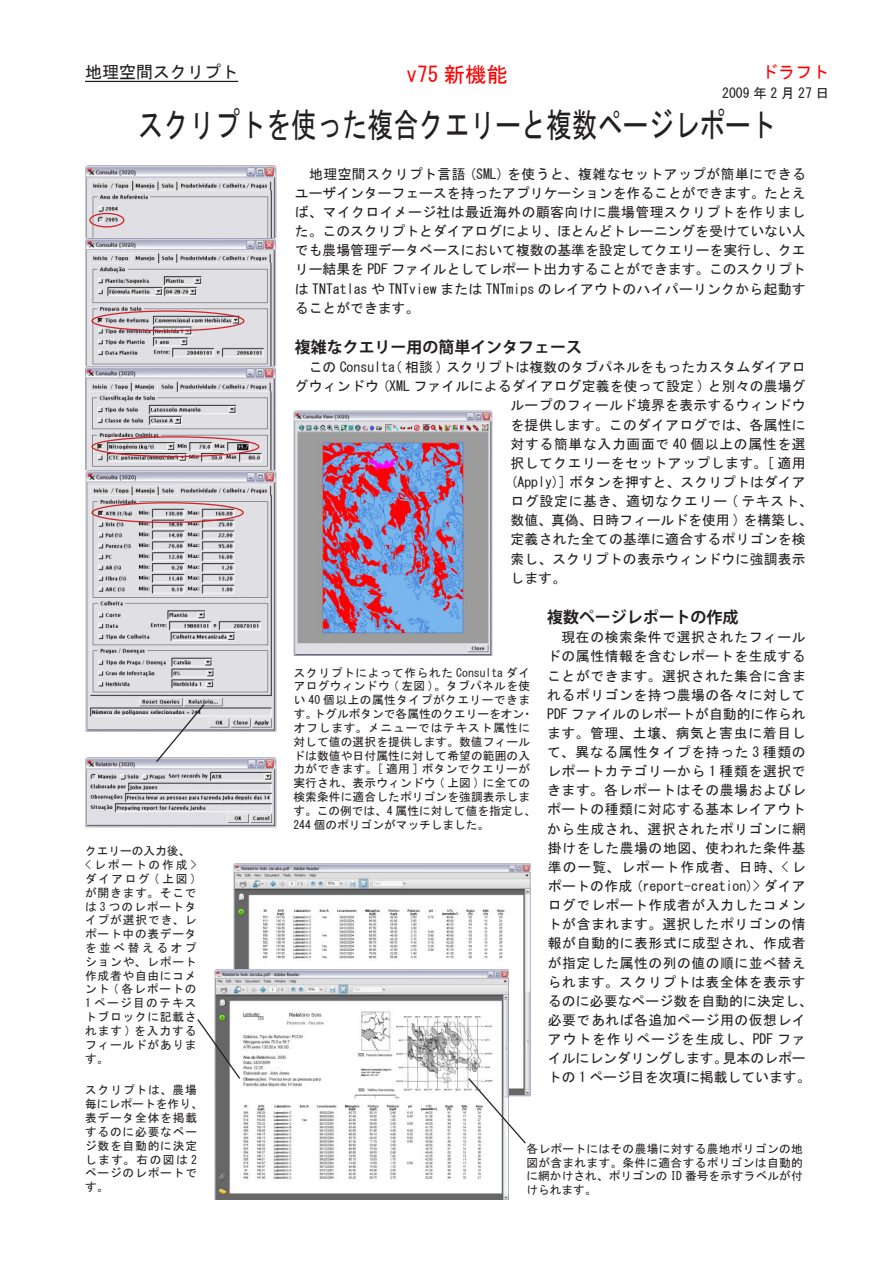
<style>
.page{position:relative;width:893px;height:1263px;background:#fff}
.page>*{position:absolute;margin:0;border:0;box-sizing:border-box;transform-origin:0 0}
.タイトル{font:34.05px "MS Gothic";color:#231f20;scale:.75 1}
.タイトル上の赤見出し{font:21.3px "MS Gothic";color:#f00}
.分類_下線{font:16.95px "MS Gothic";color:#231f20}
.肩_ドラフト{font:16.95px "MS Gothic";color:#f00}
.本文見出し{font:700 15.9px "Koz Go Pro";color:#231f20}
.本文{font:13.8px/19.2px "MS Gothic";letter-spacing:.035em;color:#231f20;text-align:justify}
.本文-2{font:13.8px/19.2px "MS Gothic";color:#231f20}
.本文-3{font:13.8px "MS Gothic";letter-spacing:.015em;color:#231f20}
.本文-4{font:13.8px "MS Gothic";letter-spacing:.005em;color:#231f20}
.本文-5{font:13.8px "MS Gothic";letter-spacing:.01em;color:#231f20}
.本文-6{font:13.8px "MS Gothic";letter-spacing:.07em;color:#231f20}
.本文-7{font:13.8px "MS Gothic";letter-spacing:.075em;color:#231f20}
.右上日付{font:13.8px "MS Gothic";color:#231f20}
.画面の説明_1{font:11.7px/13.8px "MS Gothic";letter-spacing:.03em;color:#231f20;text-align:justify}
.画面の説明_1-2{font:11.7px/13.8px "MS Gothic";letter-spacing:.07em;color:#231f20}
.画面の説明_1-3{font:11.7px "MS Gothic";color:#231f20}
</style>
<div class="page">
<hr style="left:85px;top:81px;width:153px;height:1px;background:#231f20">
<img style="left:293px;top:410px;width:200px;height:245px">
<img style="left:85px;top:166px;width:191px;height:200px">
<img style="left:85px;top:757px;width:192px;height:70px">
<img style="left:234px;top:863px;width:296px;height:233px">
<img style="left:214px;top:969px;width:295px;height:231px">
<img style="left:86px;top:238px;width:190px;height:129px">
<img style="left:85px;top:367px;width:191px;height:103px">
<img style="left:85px;top:470px;width:192px;height:262px">
<svg style="left:155px;top:703px;width:51px;height:60px"></svg>
<div style="left:89px;top:213px;width:35px;height:14px;border:1px solid #d1232a;border-radius:50%"></div>
<div style="left:91px;top:310px;width:153px;height:21px;border:1px solid #d1232a;border-radius:50%"></div>
<div style="left:91px;top:436px;width:168px;height:21px;border:1px solid #d1232a;border-radius:50%"></div>
<div style="left:91px;top:502px;width:153px;height:21px;border:1px solid #d1232a;border-radius:50%"></div>
<svg style="left:467px;top:1076px;width:60px;height:69px"></svg>
<svg style="left:197px;top:1018px;width:44px;height:62px"></svg>
<p class="分類_下線" style="left:85px;top:64px;width:155px">地理空間スクリプト</p>
<p class="タイトル" style="left:138px;top:107px;width:852px">スクリプトを使った複合クエリーと複数ページレポート</p>
<p class="肩_ドラフト" style="left:761px;top:64px;width:70px">ドラフト</p>
<p class="タイトル上の赤見出し" style="left:407px;top:64px;width:102px">v75 新機能</p>
<p class="右上日付" style="left:722px;top:86px;width:109px">2009 年 2 月 27 日</p>
<p class="画面の説明_1-3" style="left:85px;top:845px;width:107px">クエリーの入力後、</p>
<p class="画面の説明_1" style="left:85px;top:858px;width:113px">&lt;レポートの作成&lt;ダイアログ(上図 (が開きます。そこでは3 つのレポートタイプが選択でき、レポート中の表データを並べ替えるオプションや、レポート作成者や自由にコメント ( 各レポートの1 ページ目のテキストブロックに記載されます ) を入力するフィールドがあります。</p>
<p class="画面の説明_1-2" style="left:85px;top:1083px;width:119px">スクリプトは、農場毎にレポートを作り、表データ全体を掲載するのに必要なページ数を自動的に決定します。右の図は2ページのレポートです。</p>
<p class="本文" style="left:295px;top:164px;width:512px">　地理空間スクリプト言語 (SML) を使うと、複雑なセットアップが簡単にできるユーザインターフェースを持ったアプリケーションを作ることができます。たとえば、マイクロイメージ社は最近海外の顧客向けに農場管理スクリプトを作りました。このスクリプトとダイアログにより、ほとんどトレーニングを受けていない人でも農場管理データベースにおいて複数の基準を設定してクエリーを実行し、クエリー結果を PDF ファイルとしてレポート出力することができます。このスクリプトは TNTatlas や TNTview または TNTmips のレイアウトのハイパーリンクから起動することができます。</p>
<p class="本文見出し" style="left:295px;top:337px;width:289px">複雑なクエリー用の簡単インタフェース</p>
<p class="本文-2" style="left:295px;top:358px;width:512px">　この Consulta( 相談 ) スクリプトは複数のタブパネルをもったカスタムダイアロ</p>
<p class="本文-3" style="left:295px;top:379px;width:512px">グウィンドウ (XML ファイルによるダイアログ定義を使って設定 ) と別々の農場グ</p>
<p class="本文" style="left:511px;top:396px;width:297px">ループのフィールド境界を表示するウィンドウ</p>
<p class="本文" style="left:511px;top:415px;width:297px">を提供します。このダイアログでは、各属性に</p>
<p class="本文" style="left:511px;top:434px;width:297px">対する簡単な入力画面で 40 個以上の属性を選</p>
<p class="本文" style="left:511px;top:453px;width:297px">択してクエリーをセットアップします。[ 適用</p>
<p class="本文-4" style="left:511px;top:475px;width:297px">(Apply)] ボタンを押すと、スクリプトはダイア</p>
<p class="本文" style="left:511px;top:492px;width:304px">ログ設定に基き、適切なクエリー ( テキスト、</p>
<p class="本文-2" style="left:511px;top:511px;width:304px">数値、真偽、日時フィールドを使用 ) を構築し、</p>
<p class="本文" style="left:511px;top:530px;width:297px">定義された全ての基準に適合するポリゴンを検</p>
<p class="本文" style="left:511px;top:549px;width:297px">索し、スクリプトの表示ウィンドウに強調表示</p>
<p class="本文" style="left:511px;top:568px;width:57px">します。</p>
<p class="本文見出し" style="left:547px;top:607px;width:193px">複数ページレポートの作成</p>
<p class="本文" style="left:547px;top:628px;width:260px">　現在の検索条件で選択されたフィール</p>
<p class="本文" style="left:547px;top:647px;width:260px">ドの属性情報を含むレポートを生成する</p>
<p class="本文" style="left:547px;top:666px;width:260px">ことができます。選択された集合に含ま</p>
<p class="本文" style="left:547px;top:685px;width:260px">れるポリゴンを持つ農場の各々に対して</p>
<p class="本文-2" style="left:547px;top:704px;width:260px">PDF ファイルのレポートが自動的に作られ</p>
<p class="本文" style="left:547px;top:723px;width:260px">ます。管理、土壌、病気と害虫に着目し</p>
<p class="本文" style="left:547px;top:742px;width:260px">て、異なる属性タイプを持った 3 種類の</p>
<p class="本文" style="left:547px;top:762px;width:260px">レポートカテゴリーから 1 種類を選択で</p>
<p class="本文" style="left:547px;top:781px;width:260px">きます。各レポートはその農場およびレ</p>
<p class="本文" style="left:547px;top:800px;width:260px">ポートの種類に対応する基本レイアウト</p>
<p class="本文" style="left:547px;top:819px;width:260px">から生成され、選択されたポリゴンに網</p>
<p class="本文" style="left:548px;top:838px;width:259px">掛けをした農場の地図、使われた条件基</p>
<p class="本文-7" style="left:548px;top:860px;width:259px">準の一覧、レポート作成者、日時、&lt; レ</p>
<p class="本文-2" style="left:548px;top:876px;width:259px">ポートの作成 (report-creation)&gt; ダイア</p>
<p class="本文" style="left:548px;top:895px;width:259px">ログでレポート作成者が入力したコメン</p>
<p class="本文" style="left:548px;top:915px;width:259px">トが含まれます。選択したポリゴンの情</p>
<p class="本文" style="left:548px;top:934px;width:259px">報が自動的に表形式に成型され、作成者</p>
<p class="本文" style="left:548px;top:953px;width:259px">が指定した属性の列の値の順に並べ替え</p>
<p class="本文" style="left:548px;top:972px;width:259px">られます。スクリプトは表全体を表示す</p>
<p class="本文-5" style="left:548px;top:994px;width:266px">るのに必要なページ数を自動的に決定し、</p>
<p class="本文" style="left:548px;top:1010px;width:259px">必要であれば各追加ページ用の仮想レイ</p>
<p class="本文-6" style="left:548px;top:1032px;width:259px">アウトを作りページを生成し、PDF ファ</p>
<p class="本文" style="left:723px;top:1049px;width:84px">見本のレポー</p>
<p class="画面の説明_1" style="left:294px;top:665px;width:241px;text-align:right">スクリプトによって作られた Consulta ダイアログウィンドウ ( 左図 )。タブパネルを使い 40 個以上の属性タイプがクエリーできま・</p>
<p class="画面の説明_1-3" style="left:314px;top:708px;width:212px">トグルボタンで各属性のクエリーをオン</p>
<p class="画面の説明_1" style="left:293px;top:707px;width:244px;text-align:left">す。<br>オフします。メニューではテキスト属性に対して値の選択を提供します。数値フィールドは数値や日付属性に対して希望の範囲の入力ができます。[ 適用 ] ボタンでクエリーが実行され、表示ウィンドウ ( 上図 ) に全ての検索条件に適合したポリゴンを強調表示します。この例では、4 属性に対して値を指定し、<br>244 個のポリゴンがマッチしました。</p>
<p class="本文-2" style="left:548px;top:1049px;width:264px">イルにレンダリングします。<br>トの 1 ページ目を次項に掲載しています。</p>
<p class="画面の説明_1" style="left:526px;top:1141px;width:278px">各レポートにはその農場に対する農地ポリゴンの地図が含まれます。条件に適合するポリゴンは自動的に網かけされ、ポリゴンの ID 番号を示すラベルが付けられます。</p>
</div>
